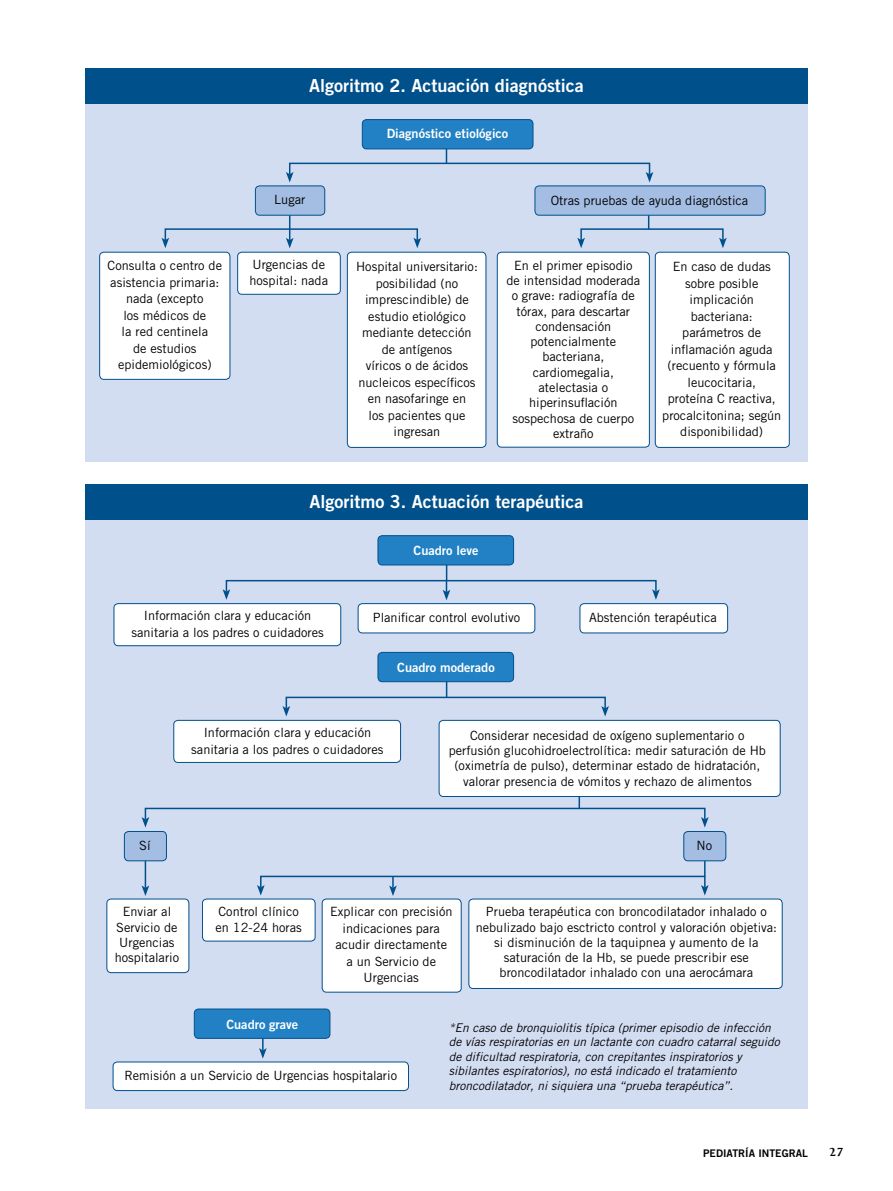
<style>
.page{position:relative;width:893px;height:1191px;background:#fff}
.page>*{position:absolute;margin:0;border:0;box-sizing:border-box;transform-origin:0 0}
.t1{font:18px "Trade Gothic Bold Two";color:#fff}
.t2{font:700 13.5px "Joanna MT Std";color:#000}
.t3{font:12.75px/16.5px "Trade Gothic";color:#000;text-align:center}
.t4{font:12.75px "Trade Gothic Bold Two";color:#fff}
.t5{font:italic 12px/14.4px "Trade Gothic";color:#000}
.t6{font:10.5px "Trade Gothic Bold Two";color:#000}
</style>
<div class="page">
<div style="left:85px;top:68px;width:723px;height:38px;background:#00508c"></div>
<div style="left:85px;top:104px;width:723px;height:358px;background:#d3ddf2"></div>
<svg style="left:162px;top:142px;width:565px;height:106px"></svg>
<div style="left:100px;top:252px;width:130px;height:127px;background:#fff;border-radius:4px"></div>
<div style="left:99px;top:252px;width:131px;height:127px;border:1px solid #00508c;border-radius:4px"></div>
<div style="left:347px;top:252px;width:139px;height:195px;background:#fff;border-radius:4px"></div>
<div style="left:347px;top:252px;width:139px;height:195px;border:1px solid #00508c;border-radius:4px"></div>
<div style="left:497px;top:252px;width:152px;height:195px;background:#fff;border-radius:4px"></div>
<div style="left:497px;top:252px;width:153px;height:195px;border:1px solid #00508c;border-radius:4px"></div>
<div style="left:655px;top:252px;width:134px;height:195px;background:#fff;border-radius:4px"></div>
<div style="left:655px;top:252px;width:134px;height:195px;border:1px solid #00508c;border-radius:4px"></div>
<div style="left:238px;top:252px;width:102px;height:42px;background:#fff;border-radius:4px"></div>
<div style="left:237px;top:252px;width:104px;height:42px;border:1px solid #00508c;border-radius:4px"></div>
<div style="left:362px;top:120px;width:171px;height:29px;background:#2281c4;border-radius:4px"></div>
<div style="left:362px;top:119px;width:171px;height:30px;border:1px solid #00508c;border-radius:4px"></div>
<div style="left:255px;top:186px;width:70px;height:29px;background:#a4bde3;border-radius:4px"></div>
<div style="left:255px;top:186px;width:70px;height:29px;border:1px solid #00508c;border-radius:4px"></div>
<div style="left:535px;top:186px;width:230px;height:29px;background:#a4bde3;border-radius:4px"></div>
<div style="left:535px;top:186px;width:230px;height:29px;border:1px solid #00508c;border-radius:4px"></div>
<div style="left:85px;top:484px;width:723px;height:38px;background:#00508c"></div>
<div style="left:85px;top:520px;width:723px;height:589px;background:#d3ddf2"></div>
<div style="left:114px;top:603px;width:227px;height:42px;background:#fff;border-radius:4px"></div>
<div style="left:114px;top:603px;width:227px;height:43px;border:1px solid #00508c;border-radius:4px"></div>
<div style="left:113px;top:1062px;width:295px;height:28px;background:#fff;border-radius:4px"></div>
<div style="left:113px;top:1061px;width:296px;height:29px;border:1px solid #00508c;border-radius:4px"></div>
<div style="left:580px;top:603px;width:148px;height:30px;background:#fff;border-radius:4px"></div>
<div style="left:580px;top:603px;width:148px;height:30px;border:1px solid #00508c;border-radius:4px"></div>
<svg style="left:259px;top:1038px;width:8px;height:20px"></svg>
<svg style="left:390px;top:889px;width:6px;height:7px"></svg>
<hr style="left:145px;top:855px;width:1px;height:32px;background:#00508c">
<svg style="left:142px;top:885px;width:7px;height:11px"></svg>
<div style="left:226px;top:580px;width:431px;height:12px;border:2px solid #00508c"></div>
<svg style="left:223px;top:589px;width:7px;height:11px"></svg>
<svg style="left:259px;top:561px;width:447px;height:328px"></svg>
<svg style="left:257px;top:885px;width:8px;height:10px"></svg>
<svg style="left:701px;top:885px;width:8px;height:10px"></svg>
<svg style="left:285px;top:696px;width:421px;height:182px"></svg>
<svg style="left:282px;top:706px;width:8px;height:10px"></svg>
<svg style="left:601px;top:706px;width:8px;height:10px"></svg>
<svg style="left:446px;top:682px;width:1px;height:15px"></svg>
<div style="left:378px;top:535px;width:136px;height:30px;background:#2281c4;border-radius:4px"></div>
<div style="left:378px;top:535px;width:136px;height:30px;border:1px solid #00508c;border-radius:4px"></div>
<div style="left:194px;top:1009px;width:136px;height:29px;background:#2281c4;border-radius:4px"></div>
<div style="left:194px;top:1008px;width:136px;height:30px;border:1px solid #00508c;border-radius:4px"></div>
<div style="left:378px;top:652px;width:136px;height:29px;background:#2281c4;border-radius:4px"></div>
<div style="left:378px;top:652px;width:136px;height:30px;border:1px solid #00508c;border-radius:4px"></div>
<div style="left:145px;top:807px;width:561px;height:13px;border:2px solid #00508c"></div>
<svg style="left:142px;top:817px;width:7px;height:10px"></svg>
<svg style="left:701px;top:817px;width:8px;height:10px"></svg>
<svg style="left:579px;top:796px;width:1px;height:12px"></svg>
<div style="left:124px;top:831px;width:42px;height:30px;background:#a4bde3;border-radius:4px"></div>
<div style="left:124px;top:831px;width:43px;height:30px;border:1px solid #00508c;border-radius:4px"></div>
<div style="left:684px;top:831px;width:42px;height:30px;background:#a4bde3;border-radius:4px"></div>
<div style="left:684px;top:831px;width:42px;height:30px;border:1px solid #00508c;border-radius:4px"></div>
<div style="left:174px;top:720px;width:227px;height:42px;background:#fff;border-radius:4px"></div>
<div style="left:174px;top:720px;width:227px;height:42px;border:1px solid #00508c;border-radius:4px"></div>
<div style="left:107px;top:899px;width:82px;height:73px;background:#fff;border-radius:4px"></div>
<div style="left:107px;top:898px;width:82px;height:74px;border:1px solid #00508c;border-radius:4px"></div>
<div style="left:202px;top:899px;width:113px;height:42px;background:#fff;border-radius:4px"></div>
<div style="left:202px;top:898px;width:113px;height:43px;border:1px solid #00508c;border-radius:4px"></div>
<div style="left:322px;top:899px;width:139px;height:93px;background:#fff;border-radius:4px"></div>
<div style="left:322px;top:898px;width:139px;height:94px;border:1px solid #00508c;border-radius:4px"></div>
<div style="left:469px;top:899px;width:313px;height:89px;background:#fff;border-radius:4px"></div>
<div style="left:469px;top:898px;width:313px;height:90px;border:1px solid #00508c;border-radius:4px"></div>
<div style="left:439px;top:720px;width:341px;height:76px;background:#fff;border-radius:4px"></div>
<div style="left:439px;top:720px;width:341px;height:76px;border:1px solid #00508c;border-radius:4px"></div>
<h1 class="t1" style="left:309px;top:74px;width:276px">Algoritmo 2. Actuación diagnóstica</h1>
<p class="t4" style="left:387px;top:126px;width:123px">Diagnóstico etiológico</p>
<p class="t3" style="left:274px;top:191px;width:33px">Lugar</p>
<p class="t3" style="left:551px;top:192px;width:199px">Otras pruebas de ayuda diagnóstica</p>
<p class="t3" style="left:249px;top:256px;width:80px;text-align:left">Urgencias de hospital: nada</p>
<p class="t3" style="left:506px;top:257px;width:135px;line-height:15.3px">En el primer episodio de intensidad moderada o grave: radiografía de tórax, para descartar condensación potencialmente bacteriana, cardiomegalia, atelectasia o hiperinsuflación sospechosa de cuerpo extraño</p>
<p class="t3" style="left:108px;top:257px;width:116px">Consulta o centro de asistencia primaria: nada (excepto<br>los médicos de<br>la red centinela<br>de estudios epidemiológicos)</p>
<p class="t3" style="left:356px;top:258px;width:123px">Hospital universitario: posibilidad (no imprescindible) de estudio etiológico mediante detección de antígenos<br>víricos o de ácidos nucleicos específicos en nasofaringe en<br>los pacientes que ingresan</p>
<p class="t3" style="left:662px;top:258px;width:121px">En caso de dudas sobre posible implicación bacteriana: parámetros de inflamación aguda (recuento y fórmula leucocitaria,<br>proteína C reactiva, procalcitonina; según disponibilidad)</p>
<h1 class="t1" style="left:309px;top:491px;width:275px">Algoritmo 3. Actuación terapéutica</h1>
<p class="t4" style="left:414px;top:543px;width:66px">Cuadro leve</p>
<p class="t3" style="left:131px;top:607px;width:194px">Información clara y educación sanitaria a los padres o cuidadores</p>
<p class="t3" style="left:373px;top:609px;width:149px">Planificar control evolutivo</p>
<p class="t4" style="left:397px;top:660px;width:99px">Cuadro moderado</p>
<p class="t3" style="left:589px;top:609px;width:129px">Abstención terapéutica</p>
<p class="t3" style="left:191px;top:724px;width:194px">Información clara y educación sanitaria a los padres o cuidadores</p>
<p class="t3" style="left:449px;top:727px;width:319px;line-height:15.3px">Considerar necesidad de oxígeno suplementario o perfusión glucohidroelectrolítica: medir saturación de Hb (oximetría de pulso), determinar estado de hidratación, valorar presencia de vómitos y rechazo de alimentos</p>
<p class="t3" style="left:139px;top:837px;width:13px">Sí</p>
<p class="t3" style="left:697px;top:837px;width:17px">No</p>
<p class="t3" style="left:216px;top:902px;width:88px;text-align:left">Control clínico en 12-24 horas</p>
<p class="t3" style="left:330px;top:903px;width:124px">Explicar con precisión indicaciones para acudir directamente<br>a un Servicio de<br>Urgencias</p>
<p class="t5" style="left:449px;top:1020px;width:332px">*En caso de bronquiolitis típica (primer episodio de infección de vías respiratorias en un lactante con cuadro catarral seguido de dificultad respiratoria, con crepitantes inspiratorios y sibilantes espiratorios), no está indicado el tratamiento broncodilatador, ni siquiera una “prueba terapéutica”.</p>
<p class="t3" style="left:476px;top:904px;width:303px;line-height:15.3px">Prueba terapéutica con broncodilatador inhalado o nebulizado bajo esctricto control y valoración objetiva: si disminución de la taquipnea y aumento de la saturación de la Hb, se puede prescribir ese broncodilatador inhalado con una aerocámara</p>
<p class="t3" style="left:115px;top:904px;width:66px;line-height:15.3px">Enviar al<br>Servicio de<br>Urgencias hospitalario</p>
<p class="t4" style="left:226px;top:1016px;width:73px">Cuadro grave</p>
<p class="t3" style="left:124px;top:1067px;width:274px">Remisión a un Servicio de Urgencias hospitalario</p>
<p class="t6" style="left:703px;top:1146px;width:106px">PEDIATRÍA INTEGRAL</p>
<p class="t2" style="left:829px;top:1144px;width:16px">27</p>
</div>
